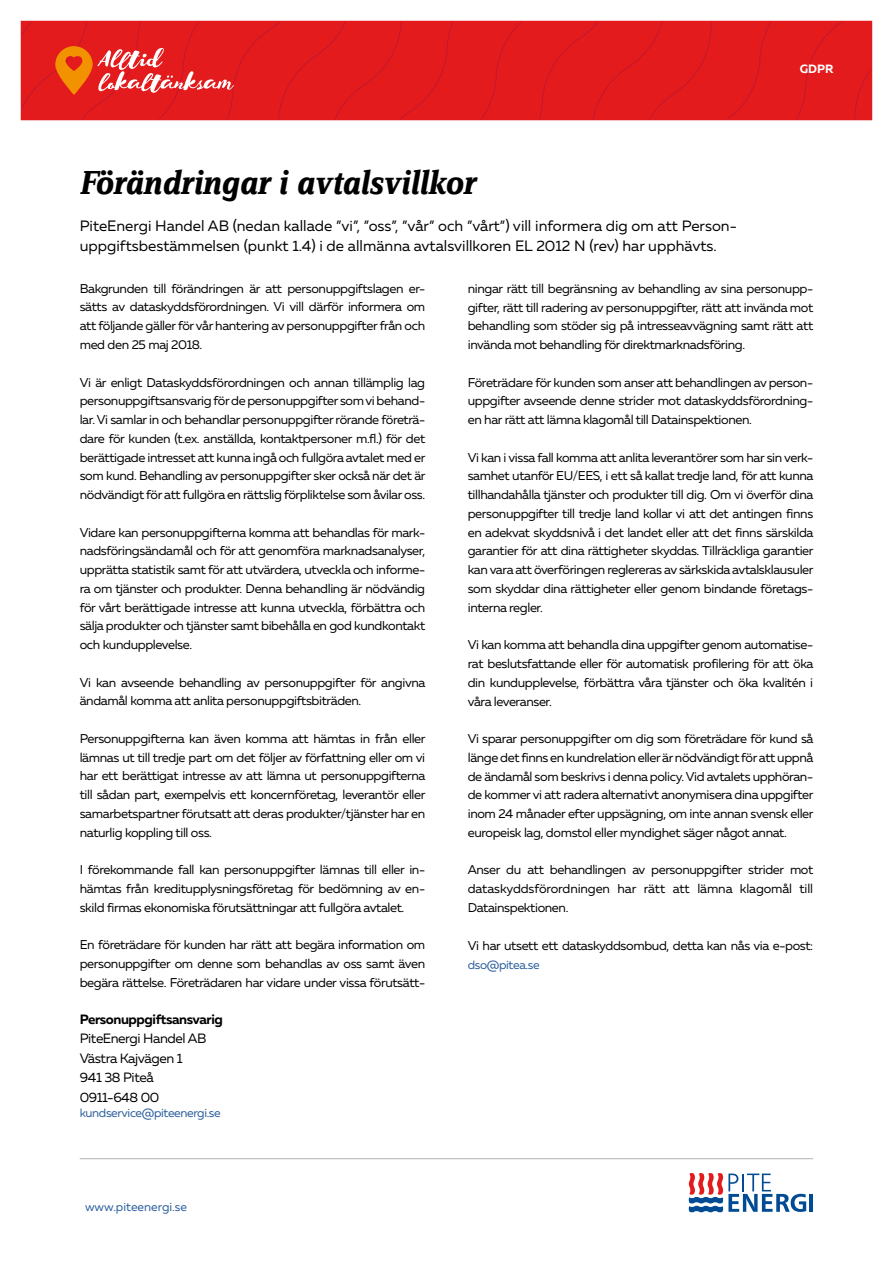
<style>
.page{position:relative;width:893px;height:1263px;background:#fff}
.page>*{position:absolute;margin:0;border:0;box-sizing:border-box;transform-origin:0 0}
.t1{font:34.5px "Zine Serif Dis OT Bld Ita";color:#000}
.t2{font:15px/19.5px "Muller";color:#000}
.t3{font:13.5px/19.5px "Muller";letter-spacing:-.03em;color:#000}
.t4{font:700 13.5px "Muller";letter-spacing:-.03em;color:#000}
.t5{font:12.75px/18.8px "Muller";letter-spacing:-.03em;color:#000;text-align:justify}
.t6{font:12px "Muller";letter-spacing:-.03em;color:#275b9b}
.t7{font:12px "Muller";color:#275b9b}
.t8{font:700 12px "Muller";color:#fff}
</style>
<div class="page">
<div style="left:23px;top:23px;width:32px;height:95px;background:#e41b1d"></div>
<div style="left:55px;top:23px;width:96px;height:95px;background:#e41b1d"></div>
<div style="left:151px;top:23px;width:95px;height:95px;background:#e41b1d"></div>
<div style="left:246px;top:23px;width:95px;height:95px;background:#e41b1d"></div>
<div style="left:341px;top:23px;width:95px;height:95px;background:#e41b1d"></div>
<div style="left:436px;top:23px;width:434px;height:95px;background:#e41b1d"></div>
<div style="left:21px;top:21px;width:851px;height:99px;border:1px solid #e41b1d"></div>
<svg style="left:55px;top:46px;width:179px;height:49px;background:#e94b3b"></svg>
<hr style="left:810px;top:1194px;width:3px;height:18px;background:#004b93">
<svg style="left:689px;top:1173px;width:117px;height:39px"></svg>
<hr style="left:80px;top:1158px;width:733px;height:1px;background:#b3b2b2">
<h1 class="t1" style="left:80px;top:164px;width:397px">Förändringar i avtalsvillkor</h1>
<p class="t2" style="left:80px;top:216px;width:659px">PiteEnergi Handel AB (nedan kallade ”vi”, ”oss”, ”vår” och ”vårt”) vill informera dig om att Person&shy;uppgiftsbestämmelsen (punkt 1.4) i de allmänna avtalsvillkoren EL 2012 N (rev) har upphävts.</p>
<p class="t8" style="left:800px;top:61px;width:35px">GDPR</p>
<p class="t5" style="left:80px;top:279px;width:347px">Bakgrunden till förändringen är att personuppgiftslagen er&shy;sätts av dataskyddsförordningen. Vi vill därför informera om att följande gäller för vår hantering av personuppgifter från och med den 25 maj 2018.</p>
<p class="t5" style="left:80px;top:372px;width:347px">Vi är enligt Dataskyddsförordningen och annan tillämplig lag personuppgiftsansvarig för de personuppgifter som vi behand&shy;lar. Vi samlar in och behandlar personuppgifter rörande företrä&shy;dare för kunden (t.ex. anställda, kontaktpersoner m.fl.) för det berättigade intresset att kunna ingå och fullgöra avtalet med er som kund. Behandling av personuppgifter sker också när det är nödvändigt för att fullgöra en rättslig förpliktelse som åvilar oss.</p>
<p class="t5" style="left:80px;top:523px;width:347px">Vidare kan personuppgifterna komma att behandlas för mark&shy;nadsföringsändamål och för att genomföra marknadsanalyser, upprätta statistik samt för att utvärdera, utveckla och informe&shy;ra om tjänster och produkter. Denna behandling är nödvändig för vårt berättigade intresse att kunna utveckla, förbättra och sälja produkter och tjänster samt bibehålla en god kundkontakt och kundupplevelse.</p>
<p class="t5" style="left:80px;top:673px;width:347px">Vi kan avseende behandling av personuppgifter för angivna ändamål komma att anlita personuppgiftsbiträden.</p>
<p class="t5" style="left:80px;top:729px;width:347px">Personuppgifterna kan även komma att hämtas in från eller lämnas ut till tredje part om det följer av författning eller om vi har ett berättigat intresse av att lämna ut personuppgifterna till sådan part, exempelvis ett koncernföretag, leverantör eller samarbetspartner förutsatt att deras produkter/tjänster har en naturlig koppling till oss.</p>
<p class="t5" style="left:80px;top:860px;width:347px">I förekommande fall kan personuppgifter lämnas till eller in&shy;hämtas från kreditupplysningsföretag för bedömning av en&shy;skild firmas ekonomiska förutsättningar att fullgöra avtalet.</p>
<p class="t5" style="left:80px;top:935px;width:347px">En företrädare för kunden har rätt att begära information om personuppgifter om denne som behandlas av oss samt även begära rättelse. Företrädaren har vidare under vissa förutsätt-</p>
<p class="t4" style="left:80px;top:1010px;width:145px">Personuppgiftsansvarig</p>
<p class="t3" style="left:80px;top:1028px;width:128px">PiteEnergi Handel AB<br>Västra Kajvägen 1<br>941 38 Piteå<br>0911-648 00</p>
<p class="t6" style="left:80px;top:1105px;width:143px">kundservice@piteenergi.se</p>
<p class="t7" style="left:85px;top:1200px;width:103px">www.piteenergi.se</p>
<p class="t5" style="left:468px;top:279px;width:347px">ningar rätt till begränsning av behandling av sina personupp&shy;gifter, rätt till radering av personuppgifter, rätt att invända mot behandling som stöder sig på intresseavvägning samt rätt att invända mot behandling för direktmarknadsföring.</p>
<p class="t5" style="left:468px;top:373px;width:347px">Företrädare för kunden som anser att behandlingen av person&shy;uppgifter avseende denne strider mot dataskyddsförordning&shy;en har rätt att lämna klagomål till Datainspektionen.</p>
<p class="t5" style="left:468px;top:448px;width:347px">Vi kan i vissa fall komma att anlita leverantörer som har sin verk&shy;samhet utanför EU/EES, i ett så kallat tredje land, för att kunna tillhandahålla tjänster och produkter till dig. Om vi överför dina personuppgifter till tredje land kollar vi att det antingen finns en adekvat skyddsnivå i det landet eller att det finns särskilda garantier för att dina rättigheter skyddas. Tillräckliga garantier kan vara att överföringen reglereras av särkskida avtalsklausuler som skyddar dina rättigheter eller genom bindande företags&shy;interna regler.</p>
<p class="t5" style="left:468px;top:635px;width:347px">Vi kan komma att behandla dina uppgifter genom automatise&shy;rat beslutsfattande eller för automatisk profilering för att öka din kundupplevelse, förbättra våra tjänster och öka kvalitén i våra leveranser.</p>
<p class="t5" style="left:468px;top:729px;width:347px">Vi sparar personuppgifter om dig som företrädare för kund så länge det finns en kundrelation eller är nödvändigt för att uppnå de ändamål som beskrivs i denna policy. Vid avtalets upphöran&shy;de kommer vi att radera alternativt anonymisera dina uppgifter inom 24 månader efter uppsägning, om inte annan svensk eller europeisk lag, domstol eller myndighet säger något annat.</p>
<p class="t5" style="left:468px;top:860px;width:347px">Anser du att behandlingen av personuppgifter strider mot dataskyddsförordningen har rätt att lämna klagomål till Datainspektionen.</p>
<p class="t5" style="left:468px;top:936px;width:347px">Vi har utsett ett dataskyddsombud, detta kan nås via e-post:</p>
<p class="t6" style="left:468px;top:957px;width:73px">dso@pitea.se</p>
</div>
